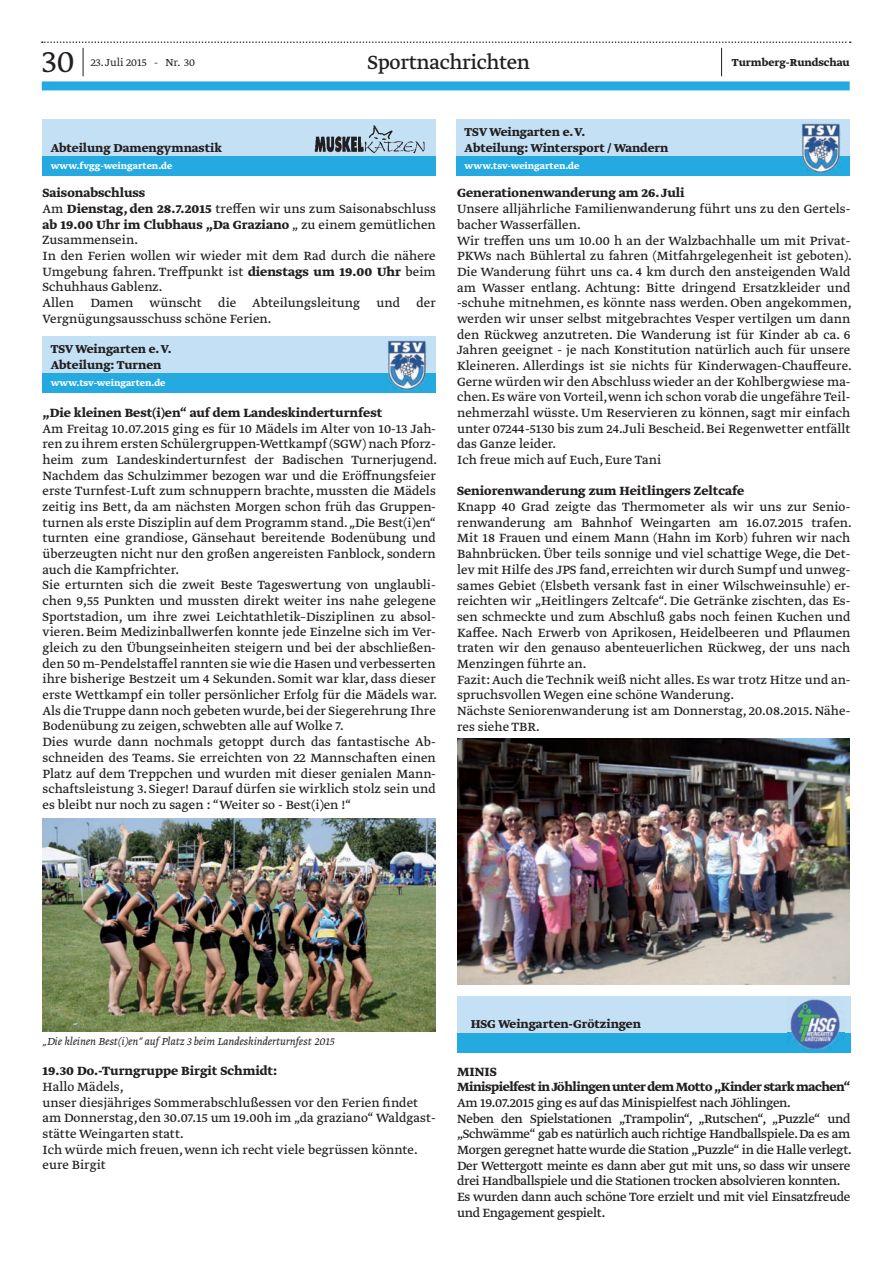
<style>
.page{position:relative;width:893px;height:1263px;background:#fff}
.page>*{position:absolute;margin:0;border:0;box-sizing:border-box;transform-origin:0 0}
.t1{font:300 36px "Greta Text Std";color:#231f20}
.t2{font:22.5px "Greta Text Std";letter-spacing:-.015em;color:#231f20}
.t3{font:14.1px/15.8px "Greta Text Std Regular Min";color:#231f20}
.t4{font:14.1px/15.8px "Greta Text Std";letter-spacing:-.02em;color:#231f20}
.t5{font:700 14.1px "Greta Text Std";color:#231f20}
.t6{font:700 14.1px/15.8px "Greta Text Std";letter-spacing:-.03em;color:#231f20}
.t7{font:700 13.5px/16.2px "Greta Text Std";color:#231f20}
.t8{font:italic 300 12px "Greta Text Std";color:#231f20}
.t9{font:700 12px "Greta Text Std";color:#231f20}
.t10{font:300 12px "Greta Text Std";color:#231f20}
.t11{font:700 10.5px "Greta Text Std";color:#fff}
.s1{font-family:"Greta Text Std";font-weight:700}
.s2{font-family:"Greta Text Std Regular Min";font-weight:400}
</style>
<div class="page">
<div style="left:42px;top:81px;width:808px;height:9px;background:#24aae1"></div>
<svg style="left:42px;top:41px;width:809px;height:35px"></svg>
<div style="left:43px;top:119px;width:393px;height:57px;background:#c3e0f4"></div>
<div style="left:43px;top:156px;width:393px;height:20px;background:#24aae1"></div>
<img style="left:314px;top:125px;width:111px;height:29px">
<div style="left:43px;top:336px;width:393px;height:57px;background:#c3e0f4"></div>
<div style="left:43px;top:373px;width:393px;height:20px;background:#24aae1"></div>
<img style="left:388px;top:340px;width:38px;height:51px">
<div style="left:456px;top:119px;width:394px;height:57px;background:#c3e0f4"></div>
<div style="left:456px;top:156px;width:394px;height:20px;background:#24aae1"></div>
<img style="left:802px;top:123px;width:38px;height:51px">
<div style="left:457px;top:996px;width:393px;height:57px;background:#c3e0f4"></div>
<div style="left:457px;top:1033px;width:393px;height:20px;background:#24aae1"></div>
<img style="left:788px;top:998px;width:56px;height:53px">
<img style="left:43px;top:818px;width:393px;height:213px">
<img style="left:457px;top:738px;width:392px;height:246px">
<h1 class="t1" style="left:42px;top:41px;width:34px">30</h1>
<p class="t10" style="left:91px;top:56px;width:106px">23. Juli 2015 - Nr. 30</p>
<h2 class="t2" style="left:368px;top:49px;width:164px">Sportnachrichten</h2>
<p class="t9" style="left:732px;top:56px;width:119px">Turmberg-Rundschau</p>
<p class="t7" style="left:51px;top:140px;width:173px">Abteilung Damengymnastik</p>
<p class="t11" style="left:51px;top:159px;width:123px">www.fvgg-weingarten.de</p>
<p class="t5" style="left:43px;top:185px;width:104px">Saisonabschluss</p>
<p class="t3" style="left:43px;top:202px;width:395px">Am <span class="s1">Dienstag, den 28.7.2015</span> treffen wir uns zum Saisonabschluss</p>
<p class="t5" style="left:43px;top:216px;width:395px">ab 19.00 Uhr im Clubhaus „Da Graziano <span class="s2">„ zu einem gemütlichen</span></p>
<p class="t3" style="left:43px;top:233px;width:395px">Zusammensein.<br>In den Ferien wollen wir wieder mit dem Rad durch die nähere Umgebung fahren. Treffpunkt ist <span class="s1">dienstags um 19.00 Uhr</span> beim Schuhhaus Gablenz.<br>Allen Damen wünscht die Abteilungsleitung und der Vergnügungsausschuss schöne Ferien.</p>
<p class="t7" style="left:51px;top:341px;width:122px">TSV Weingarten e. V.<br>Abteilung: Turnen</p>
<p class="t11" style="left:51px;top:376px;width:116px">www.tsv-weingarten.de</p>
<p class="t5" style="left:43px;top:404px;width:341px">„Die kleinen Best(i)en“ auf dem Landeskinderturnfest</p>
<p class="t3" style="left:43px;top:421px;width:396px">Am Freitag 10.07.2015 ging es für 10 Mädels im Alter von 10-13 Jah&shy;ren zu ihrem ersten Schülergruppen-Wettkampf (SGW) nach Pforz&shy;heim zum Landeskinderturnfest der Badischen Turnerjugend.<br>Nachdem das Schulzimmer bezogen war und die Eröffnungsfeier erste Turnfest-Luft zum schnuppern brachte, mussten die Mädels zeitig ins Bett, da am nächsten Morgen schon früh das Gruppen&shy;turnen als erste Disziplin auf dem Programm stand. „Die Best(i)en“ turnten eine grandiose, Gänsehaut bereitende Bodenübung und überzeugten nicht nur den großen angereisten Fanblock, sondern auch die Kampfrichter.<br>Sie erturnten sich die zweit Beste Tageswertung von unglaubli&shy;chen 9,55 Punkten und mussten direkt weiter ins nahe gelegene Sportstadion, um ihre zwei Leichtathletik–Disziplinen zu absol&shy;vieren. Beim Medizinballwerfen konnte jede Einzelne sich im Ver&shy;gleich zu den Übungseinheiten steigern und bei der abschließen&shy;den 50 m–Pendelstaffel rannten sie wie die Hasen und verbesserten ihre bisherige Bestzeit um 4 Sekunden. Somit war klar, dass dieser erste Wettkampf ein toller persönlicher Erfolg für die Mädels war.<br>Als die Truppe dann noch gebeten wurde, bei der Siegerehrung Ihre Bodenübung zu zeigen, schwebten alle auf Wolke 7.<br>Dies wurde dann nochmals getoppt durch das fantastische Ab&shy;schneiden des Teams. Sie erreichten von 22 Mannschaften einen Platz auf dem Treppchen und wurden mit dieser genialen Mann&shy;schaftsleistung 3. Sieger! Darauf dürfen sie wirklich stolz sein und es bleibt nur noch zu sagen : “Weiter so - Best(i)en !“</p>
<p class="t7" style="left:465px;top:124px;width:205px">TSV Weingarten e. V.<br>Abteilung: Wintersport / Wandern</p>
<p class="t11" style="left:465px;top:159px;width:116px">www.tsv-weingarten.de</p>
<p class="t5" style="left:457px;top:185px;width:229px">Generationenwanderung am 26. Juli</p>
<p class="t3" style="left:457px;top:202px;width:396px">Unsere alljährliche Familienwanderung führt uns zu den Gertels&shy;bacher Wasserfällen.<br>Wir treffen uns um 10.00 h an der Walzbachhalle um mit Privat-PKWs nach Bühlertal zu fahren (Mitfahrgelegenheit ist geboten).<br>Die Wanderung führt uns ca. 4 km durch den ansteigenden Wald am Wasser entlang. Achtung: Bitte dringend Ersatzkleider und -schuhe mitnehmen, es könnte nass werden. Oben angekommen, werden wir unser selbst mitgebrachtes Vesper vertilgen um dann den Rückweg anzutreten. Die Wanderung ist für Kinder ab ca. 6<br>Jahren geeignet - je nach Konstitution natürlich auch für unsere Kleineren. Allerdings ist sie nichts für Kinderwagen-Chauffeure.<br>Gerne würden wir den Abschluss wieder an der Kohlbergwiese ma&shy;chen. Es wäre von Vorteil, wenn ich schon vorab die ungefähre Teil&shy;nehmerzahl wüsste. Um Reservieren zu können, sagt mir einfach unter 07244-5130 bis zum 24.Juli Bescheid. Bei Regenwetter entfällt das Ganze leider.<br>Ich freue mich auf Euch, Eure Tani</p>
<p class="t5" style="left:457px;top:483px;width:289px">Seniorenwanderung zum Heitlingers Zeltcafe</p>
<p class="t3" style="left:457px;top:500px;width:396px">Knapp 40 Grad zeigte das Thermometer als wir uns zur Senio&shy;renwanderung am Bahnhof Weingarten am 16.07.2015 trafen.<br>Mit 18 Frauen und einem Mann (Hahn im Korb) fuhren wir nach Bahnbrücken. Über teils sonnige und viel schattige Wege, die Det&shy;lev mit Hilfe des JPS fand, erreichten wir durch Sumpf und unweg&shy;sames Gebiet (Elsbeth versank fast in einer Wilschweinsuhle) er&shy;reichten wir „Heitlingers Zeltcafe“. Die Getränke zischten, das Es&shy;sen schmeckte und zum Abschluß gabs noch feinen Kuchen und Kaffee. Nach Erwerb von Aprikosen, Heidelbeeren und Pflaumen traten wir den genauso abenteuerlichen Rückweg, der uns nach Menzingen führte an.<br>Fazit: Auch die Technik weiß nicht alles. Es war trotz Hitze und an&shy;spruchsvollen Wegen eine schöne Wanderung.<br>Nächste Seniorenwanderung ist am Donnerstag, 20.08.2015. Nähe&shy;res siehe TBR.</p>
<p class="t8" style="left:43px;top:1035px;width:293px">„Die kleinen Best(i)en“ auf Platz 3 beim Landeskinderturnfest 2015</p>
<p class="t5" style="left:43px;top:1063px;width:236px">19.30 Do.-Turngruppe Birgit Schmidt:</p>
<p class="t3" style="left:43px;top:1080px;width:395px">Hallo Mädels,<br>unser diesjähriges Sommerabschlußessen vor den Ferien findet am Donnerstag, den 30.07.15 um 19.00h im „da graziano“ Waldgast&shy;stätte Weingarten statt.<br>Ich würde mich freuen, wenn ich recht viele begrüssen könnte. eure Birgit</p>
<p class="t7" style="left:471px;top:1017px;width:172px">HSG Weingarten-Grötzingen</p>
<p class="t6" style="left:457px;top:1064px;width:395px">MINIS<br>Minispielfest in Jöhlingen unter dem Motto „Kinder stark machen“</p>
<p class="t4" style="left:457px;top:1095px;width:396px">Am 19.07.2015 ging es auf das Minispielfest nach Jöhlingen.<br>Neben den Spielstationen „Trampolin“, „Rutschen“, „Puzzle“ und „Schwämme“ gab es natürlich auch richtige Handballspiele. Da es am Morgen geregnet hatte wurde die Station „Puzzle“ in die Halle verlegt.<br>Der Wettergott meinte es dann aber gut mit uns, so dass wir unsere drei Handballspiele und die Stationen trocken absolvieren konnten.<br>Es wurden dann auch schöne Tore erzielt und mit viel Einsatzfreude und Engagement gespielt.</p>
</div>
